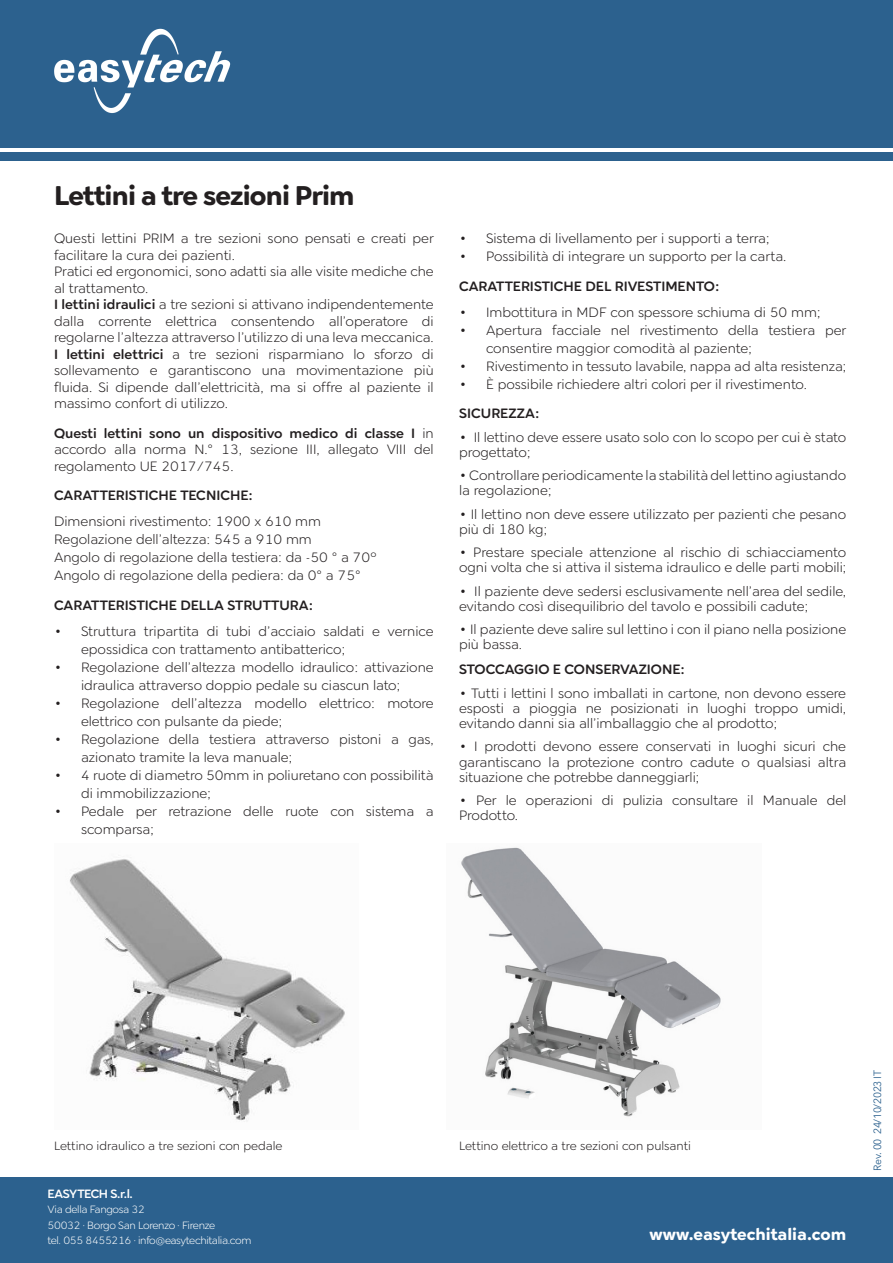
<style>
.page{position:relative;width:893px;height:1263px;background:#fff}
.page>*{position:absolute;margin:0;border:0;box-sizing:border-box;transform-origin:0 0}
.t1{font:700 27px "Cerco";letter-spacing:-.03em;color:#231f20}
.t2{font:700 16.5px "Cerco";color:#fff}
.t3{font:300 13.5px/15px "Cerco";color:#231f20}
.t4{font:500 13.5px "Cerco";letter-spacing:-.005em;color:#231f20}
.t5{font:300 12px "Cerco";color:#231f20}
.t6{font:500 12px "Cerco";letter-spacing:-.04em;color:#fff}
.t7{font:300 10.5px "Cerco";letter-spacing:-.03em;color:#fff}
.t8{font:10.5px "Avenir Next LT Pro";letter-spacing:-.03em;color:#2c618e}
.s1{font-weight:500}
</style>
<div class="page">
<div style="left:0;top:1178px;width:893px;height:85px;background:#2c618e"></div>
<div style="left:0;top:152px;width:893px;height:9px;background:#2c618e"></div>
<div style="left:0;top:0;width:893px;height:148px;background:#2c618e"></div>
<img style="left:54px;top:28px;width:177px;height:85px">
<img style="left:70px;top:859px;width:275px;height:263px">
<img style="left:461px;top:847px;width:260px;height:270px">
<p class="t1" style="left:54px;top:174px;width:302px">Lettini a tre sezioni Prim</p>
<p class="t3" style="left:54px;top:230px;width:381px;line-height:16.5px">Questi lettini PRIM a tre sezioni sono pensati e creati per facilitare la cura dei pazienti.</p>
<p class="t3" style="left:54px;top:263px;width:381px;line-height:16.5px">Pratici ed ergonomici, sono adatti sia alle visite mediche che al trattamento.</p>
<p class="t3" style="left:54px;top:296px;width:381px;line-height:16.5px;text-align:justify"><span class="s1">I lettini idraulici</span> a tre sezioni si attivano indipendentemente dalla corrente elettrica consentendo all’operatore di regolarne l’altezza attraverso l’utilizzo di una leva meccanica.</p>
<p class="t3" style="left:54px;top:345px;width:381px;line-height:16.5px;text-align:justify"><span class="s1">I lettini elettrici</span> a tre sezioni risparmiano lo sforzo di sollevamento e garantiscono una movimentazione più fluida. Si dipende dall’elettricità, ma si offre al paziente il massimo confort di utilizzo.</p>
<p class="t3" style="left:54px;top:424px;width:381px;line-height:16.5px;text-align:justify"><span class="s1">Questi lettini sono un dispositivo medico di classe I</span> in accordo alla norma N.° 13, sezione III, allegato VIII del regolamento UE 2017/745.</p>
<p class="t4" style="left:54px;top:485px;width:201px">CARATTERISTICHE TECNICHE:</p>
<p class="t3" style="left:54px;top:513px;width:269px">Dimensioni rivestimento: 1900 x 610 mm</p>
<p class="t3" style="left:54px;top:531px;width:259px">Regolazione dell’altezza: 545 a 910 mm</p>
<p class="t3" style="left:54px;top:549px;width:325px">Angolo di regolazione della testiera: da -50 ° a 70º</p>
<p class="t3" style="left:54px;top:567px;width:308px">Angolo di regolazione della pediera: da 0° a 75°</p>
<p class="t4" style="left:54px;top:594px;width:261px">CARATTERISTICHE DELLA STRUTTURA:</p>
<p class="t3" style="left:81px;top:622px;width:354px;line-height:18px;text-indent:-27px">• Struttura tripartita di tubi d’acciaio saldati e vernice epossidica con trattamento antibatterico;</p>
<p class="t3" style="left:54px;top:658px;width:381px;line-height:18px;text-align:center">• Regolazione dell’altezza modello idraulico: attivazione idraulica attraverso doppio pedale su ciascun lato;</p>
<p class="t3" style="left:81px;top:694px;width:354px;line-height:18px;text-indent:-27px">• Regolazione dell’altezza modello elettrico: motore elettrico con pulsante da piede;</p>
<p class="t3" style="left:81px;top:730px;width:354px;line-height:18px;text-indent:-27px">• Regolazione della testiera attraverso pistoni a gas, azionato tramite la leva manuale;</p>
<p class="t3" style="left:81px;top:766px;width:354px;line-height:18px;text-indent:-27px">• 4 ruote di diametro 50mm in poliuretano con possibilità di immobilizzazione;</p>
<p class="t3" style="left:81px;top:802px;width:354px;line-height:18px;text-indent:-27px">• Pedale per retrazione delle ruote con sistema a scomparsa;</p>
<p class="t3" style="left:459px;top:230px;width:312px">• Sistema di livellamento per i supporti a terra;</p>
<p class="t3" style="left:459px;top:248px;width:329px">• Possibilità di integrare un supporto per la carta.</p>
<p class="t4" style="left:459px;top:275px;width:262px">CARATTERISTICHE DEL RIVESTIMENTO:</p>
<p class="t3" style="left:459px;top:304px;width:363px">• Imbottitura in MDF con spessore schiuma di 50 mm;</p>
<p class="t3" style="left:486px;top:321px;width:362px;line-height:18px;text-indent:-27px">• Apertura facciale nel rivestimento della testiera per consentire maggior comodità al paziente;</p>
<p class="t3" style="left:459px;top:358px;width:389px">• Rivestimento in tessuto lavabile, nappa ad alta resistenza;</p>
<p class="t3" style="left:459px;top:376px;width:349px">• È possibile richiedere altri colori per il rivestimento.</p>
<p class="t4" style="left:459px;top:403px;width:82px">SICUREZZA:</p>
<p class="t3" style="left:459px;top:429px;width:389px">• Il lettino deve essere usato solo con lo scopo per cui è stato progettato;</p>
<p class="t3" style="left:459px;top:467px;width:389px">• Controllare periodicamente la stabilità del lettino agiustando la regolazione;</p>
<p class="t3" style="left:459px;top:506px;width:389px">• Il lettino non deve essere utilizzato per pazienti che pesano più di 180 kg;</p>
<p class="t3" style="left:459px;top:544px;width:389px">• Prestare speciale attenzione al rischio di schiacciamento ogni volta che si attiva il sistema idraulico e delle parti mobili;</p>
<p class="t3" style="left:459px;top:583px;width:389px">• Il paziente deve sedersi esclusivamente nell’area del sedile, evitando così disequilibrio del tavolo e possibili cadute;</p>
<p class="t3" style="left:459px;top:621px;width:389px">• Il paziente deve salire sul lettino i con il piano nella posizione più bassa.</p>
<p class="t4" style="left:459px;top:659px;width:227px">STOCCAGGIO E CONSERVAZIONE:</p>
<p class="t3" style="left:459px;top:685px;width:389px;text-align:justify">• Tutti i lettini l sono imballati in cartone, non devono essere esposti a pioggia ne posizionati in luoghi troppo umidi, evitando danni sia all’imballaggio che al prodotto;</p>
<p class="t3" style="left:459px;top:738px;width:389px;text-align:justify">• I prodotti devono essere conservati in luoghi sicuri che garantiscano la protezione contro cadute o qualsiasi altra situazione che potrebbe danneggiarli;</p>
<p class="t3" style="left:459px;top:792px;width:389px">• Per le operazioni di pulizia consultare il Manuale del<br>Prodotto.</p>
<p class="t5" style="left:54px;top:1136px;width:230px">Lettino idraulico a tre sezioni con pedale</p>
<p class="t5" style="left:459px;top:1136px;width:233px">Lettino elettrico a tre sezioni con pulsanti</p>
<p class="t6" style="left:48px;top:1184px;width:87px">EASYTECH S.r.l.</p>
<p class="t7" style="left:48px;top:1202px;width:99px">Via della Fangosa 32</p>
<p class="t7" style="left:48px;top:1217px;width:169px">50032 · Borgo San Lorenzo · Firenze</p>
<p class="t7" style="left:48px;top:1233px;width:205px">tel. 055 8455216 · info@easytechitalia.com</p>
<p class="t2" style="left:650px;top:1221px;width:198px">www.easytechitalia.com</p>
<p class="t8" style="left:871px;top:1170px;width:102px;rotate:-90deg">Rev. 00 24/10/2023 IT</p>
</div>
